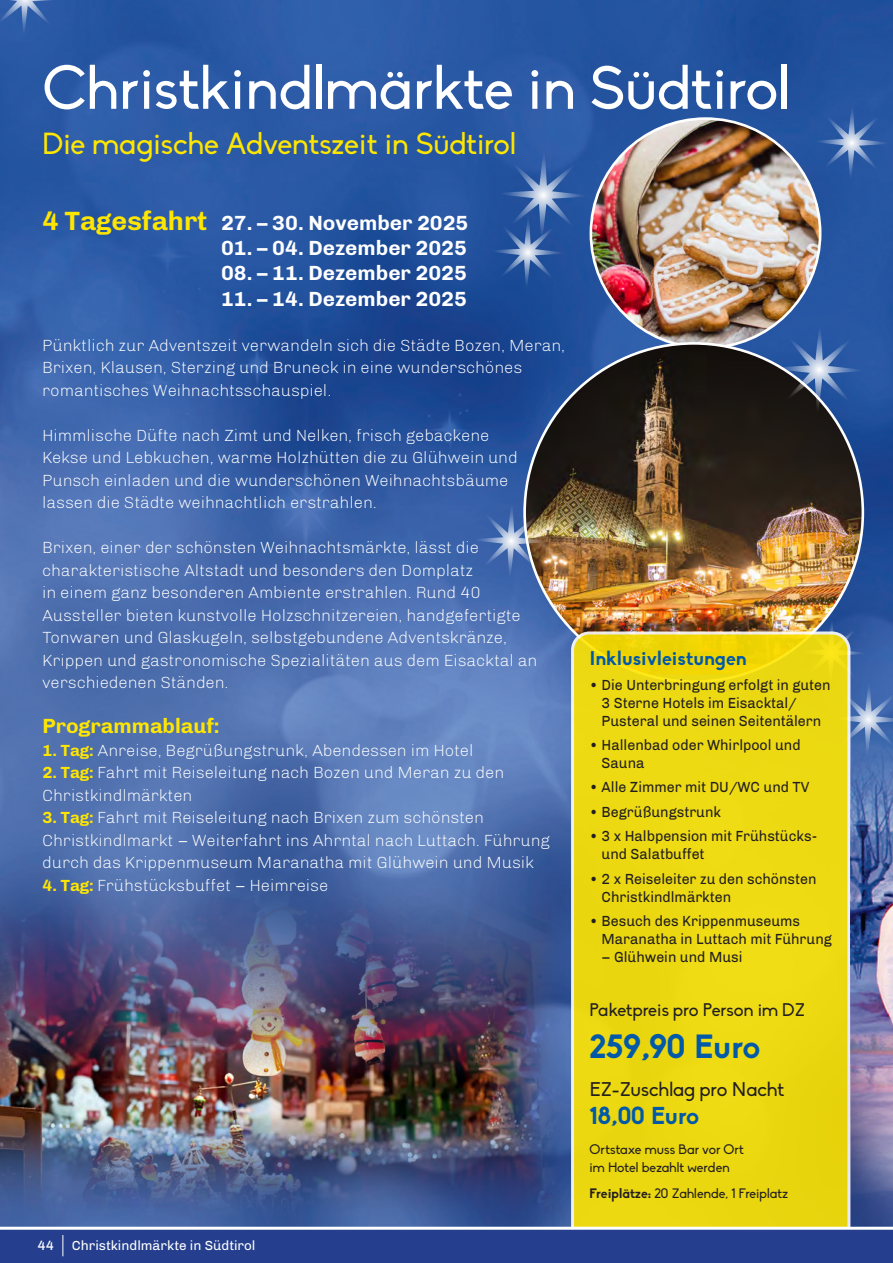
<style>
.page{position:relative;width:893px;height:1263px;background:#fff}
.page>*{position:absolute;margin:0;border:0;box-sizing:border-box;transform-origin:0 0}
.t1{font:60px "Biko";color:#fff}
.t2{font:700 33px "Biko";letter-spacing:-.01em;color:#0159a8}
.t3{font:30px "Biko";color:#ffe601}
.t4{font:700 24px "Biko";letter-spacing:-.015em;color:#0159a8}
.t5{font:700 21px "Arthur";color:#fff}
.t6{font:700 21px "Arthur";color:#ffe601}
.t7{font:19.5px "Biko";color:#231f20}
.t8{font:700 19.5px "Biko";color:#0159a8}
.t9{font:18px "Biko";color:#231f20}
.t10{font:300 16.5px/22.5px "Arthur";color:#fff}
.t11{font:15px/18px "Arthur";color:#231f20;scale:.95 1}
.t12{font:13.5px/18px "Biko";color:#231f20}
.t13{font:13.5px "Arthur";color:#fff}
.s1{font-size:27px;color:#ffe601}
.s2{font-weight:700;color:#ffe601}
.s3{font-weight:700}
</style>
<div class="page">
<img style="left:0;top:0;width:893px;height:858px">
<img style="left:0;top:858px;width:570px;height:369px">
<img style="left:591px;top:119px;width:229px;height:229px;border-radius:115px">
<img style="left:525px;top:343px;width:338px;height:331px">
<svg style="left:484px;top:142px;width:111px;height:154px;background:#335ea4"></svg>
<svg style="left:766px;top:317px;width:105px;height:105px;background:#375588"></svg>
<img style="left:466px;top:496px;width:89px;height:89px">
<svg style="left:807px;top:98px;width:86px;height:89px;background:#3460a7"></svg>
<svg style="left:0;top:0;width:69px;height:43px;background:#3964ac"></svg>
<svg style="left:791px;top:612px;width:102px;height:58px;background:#4f6a99"></svg>
<svg style="left:570px;top:630px;width:282px;height:597px;background:#ebd817"></svg>
<img style="left:850px;top:670px;width:43px;height:557px">
<div style="left:0;top:1229px;width:893px;height:34px;background:#253f8e"></div>
<svg style="left:63px;top:1235px;width:1px;height:21px"></svg>
<hr style="left:0;top:1227px;width:893px;height:3px;background:#fff">
<p class="t1" style="left:43px;top:54px;width:750px">Christkindlmärkte in Südtirol</p>
<p class="t3" style="left:43px;top:127px;width:475px">Die magische Adventszeit in Südtirol</p>
<p class="t5" style="left:43px;top:210px;width:427px"><span class="s1">4 Tagesfahrt</span> 27. – 30. November 2025</p>
<p class="t5" style="left:221px;top:236px;width:247px">01. – 04. Dezember 2025</p>
<p class="t5" style="left:221px;top:261px;width:247px">08. – 11. Dezember 2025</p>
<p class="t5" style="left:221px;top:286px;width:247px">11. – 14. Dezember 2025</p>
<p class="t10" style="left:43px;top:334px;width:524px">Pünktlich zur Adventszeit verwandeln sich die Städte Bozen, Meran,<br>Brixen, Klausen, Sterzing und Bruneck in eine wunderschönes romantisches Weihnachtsschauspiel.</p>
<p class="t10" style="left:43px;top:424px;width:477px">Himmlische Düfte nach Zimt und Nelken, frisch gebackene Kekse und Lebkuchen, warme Holzhütten die zu Glühwein und Punsch einladen und die wunderschönen Weihnachtsbäume lassen die Städte weihnachtlich erstrahlen.</p>
<p class="t10" style="left:43px;top:536px;width:497px">Brixen, einer der schönsten Weihnachtsmärkte, lässt die charakteristische Altstadt und besonders den Domplatz<br>in einem ganz besonderen Ambiente erstrahlen. Rund 40<br>Aussteller bieten kunstvolle Holzschnitzereien, handgefertigte Tonwaren und Glaskugeln, selbstgebundene Adventskränze, Krippen und gastronomische Spezialitäten aus dem Eisacktal an verschiedenen Ständen.</p>
<p class="t6" style="left:43px;top:713px;width:179px">Programmablauf:</p>
<p class="t10" style="left:43px;top:739px;width:433px"><span class="s2">1. Tag:</span> Anreise, Begrüßungstrunk, Abendessen im Hotel</p>
<p class="t10" style="left:43px;top:761px;width:463px"><span class="s2">2. Tag:</span> Fahrt mit Reiseleitung nach Bozen und Meran zu den<br>Christkindlmärkten</p>
<p class="t10" style="left:43px;top:806px;width:509px"><span class="s2">3. Tag:</span> Fahrt mit Reiseleitung nach Brixen zum schönsten<br>Christkindlmarkt – Weiterfahrt ins Ahrntal nach Luttach. Führung durch das Krippenmuseum Maranatha mit Glühwein und Musik</p>
<p class="t10" style="left:43px;top:874px;width:287px"><span class="s2">4. Tag:</span> Frühstücksbuffet – Heimreise</p>
<p class="t13" style="left:37px;top:1238px;width:18px">44</p>
<p class="t13" style="left:72px;top:1238px;width:185px">Christkindlmärkte in Südtirol</p>
<p class="t8" style="left:590px;top:647px;width:159px">Inklusivleistungen</p>
<p class="t11" style="left:602px;top:675px;width:243px;text-indent:-12px">• Die Unterbringung erfolgt in guten<br>3 Sterne Hotels im Eisacktal/<br>Pusteral und seinen Seitentälern</p>
<p class="t11" style="left:602px;top:736px;width:211px;text-indent:-12px">• Hallenbad oder Whirlpool und<br>Sauna</p>
<p class="t11" style="left:590px;top:778px;width:233px">• Alle Zimmer mit DU/WC und TV</p>
<p class="t11" style="left:590px;top:803px;width:140px">• Begrüßungstrunk</p>
<p class="t11" style="left:602px;top:827px;width:228px;text-indent:-12px">• 3 x Halbpension mit Frühstücks&shy;und Salatbuffet</p>
<p class="t11" style="left:602px;top:869px;width:228px;text-indent:-12px">• 2 x Reiseleiter zu den schönsten<br>Christkindlmärkten</p>
<p class="t11" style="left:602px;top:912px;width:244px;text-indent:-12px">• Besuch des Krippenmuseums<br>Maranatha in Luttach mit Führung</p>
<p class="t11" style="left:602px;top:948px;width:150px">– Glühwein und Musi</p>
<p class="t9" style="left:590px;top:999px;width:217px">Paketpreis pro Person im DZ</p>
<p class="t2" style="left:590px;top:1026px;width:173px">259,90 Euro</p>
<p class="t7" style="left:590px;top:1078px;width:196px">EZ-Zuschlag pro Nacht</p>
<p class="t4" style="left:590px;top:1101px;width:111px">18,00 Euro</p>
<p class="t12" style="left:590px;top:1140px;width:156px">Ortstaxe muss Bar vor Ort im Hotel bezahlt werden</p>
<p class="t12" style="left:590px;top:1185px;width:200px"><span class="s3">Freiplätze:</span> 20 Zahlende, 1 Freiplatz</p>
</div>
